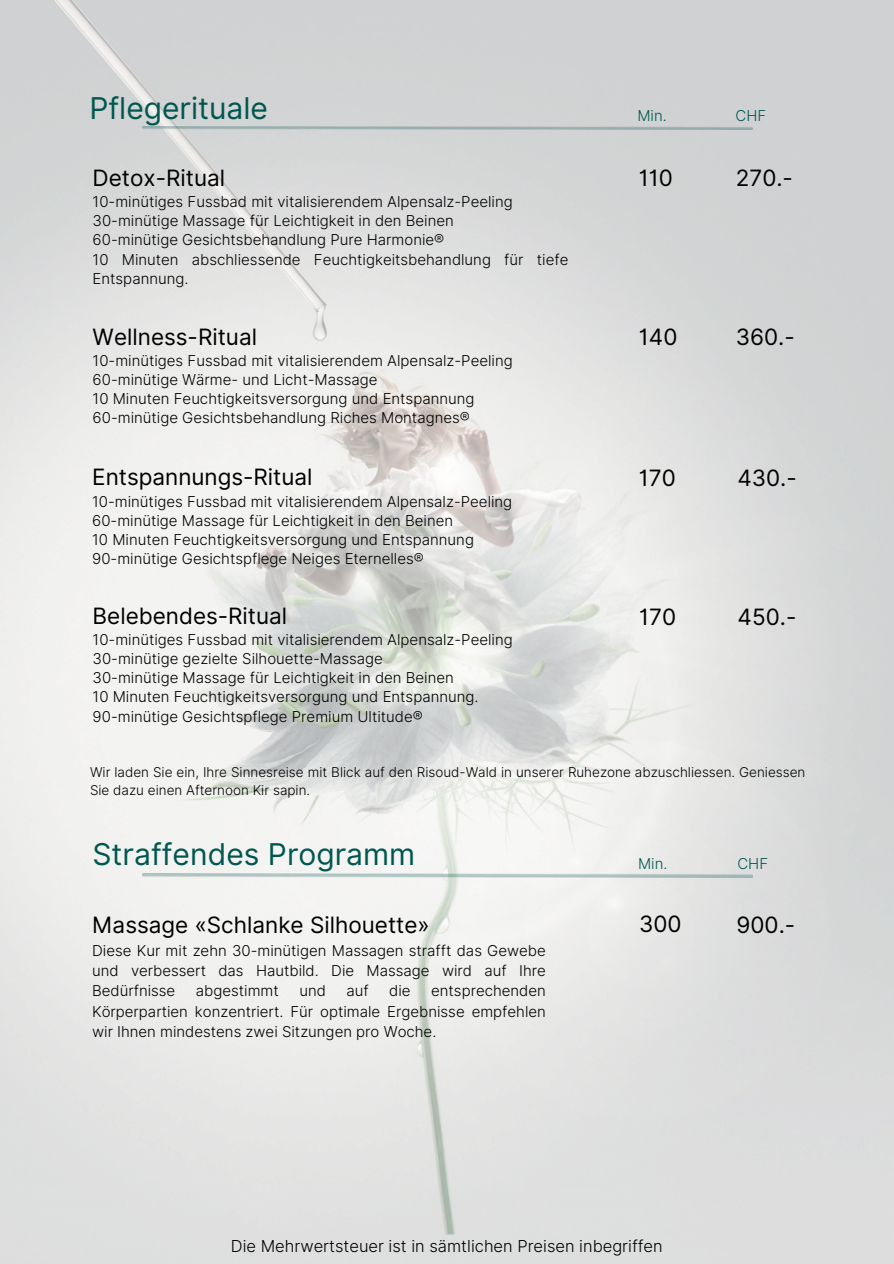
<style>
.page{position:relative;width:894px;height:1264px;background:#fff}
.page>*{position:absolute;margin:0;border:0;box-sizing:border-box;transform-origin:0 0}
.t1{font:30px "Inter";color:#005750}
.t2{font:22.5px "Inter";color:#000}
.t3{font:300 16.5px "Inter";color:#000}
.t4{font:300 15px/19.2px "Inter";color:#000}
.t5{font:300 15px "Inter";color:#005750}
.t6{font:300 13.5px/18px "Inter";color:#000}
</style>
<div class="page">
<img style="left:0;top:0;width:893px;height:1263px">
<img style="left:90px;top:126px;width:714px;height:3px">
<img style="left:90px;top:873px;width:714px;height:4px">
<p class="t1" style="left:89px;top:90px;width:180px">Pflegerituale</p>
<h3 class="t2" style="left:93px;top:164px;width:134px">Detox-Ritual</h3>
<h3 class="t4" style="left:93px;top:192px;width:477px">10-minütiges Fussbad mit vitalisierendem Alpensalz-Peeling 30-minütige Massage für Leichtigkeit in den Beinen<br>60-minütige Gesichtsbehandlung Pure Harmonie®<br>10 Minuten abschliessende Feuchtigkeitsbehandlung für tiefe Entspannung.</h3>
<h4 class="t2" style="left:93px;top:323px;width:166px">Wellness-Ritual</h4>
<h4 class="t4" style="left:93px;top:351px;width:421px">10-minütiges Fussbad mit vitalisierendem Alpensalz-Peeling 60-minütige Wärme- und Licht-Massage<br>10 Minuten Feuchtigkeitsversorgung und Entspannung 60-minütige Gesichtsbehandlung Riches Montagnes®</h4>
<h2 class="t2" style="left:92px;top:463px;width:222px">Entspannungs-Ritual</h2>
<h2 class="t4" style="left:92px;top:491px;width:421px">10-minütiges Fussbad mit vitalisierendem Alpensalz-Peeling 60-minütige Massage für Leichtigkeit in den Beinen<br>10 Minuten Feuchtigkeitsversorgung und Entspannung 90-minütige Gesichtspflege Neiges Eternelles®</h2>
<h1 class="t2" style="left:93px;top:602px;width:196px">Belebendes-Ritual</h1>
<h1 class="t4" style="left:93px;top:630px;width:421px">10-minütiges Fussbad mit vitalisierendem Alpensalz-Peeling 30-minütige gezielte Silhouette-Massage<br>30-minütige Massage für Leichtigkeit in den Beinen<br>10 Minuten Feuchtigkeitsversorgung und Entspannung.<br>90-minütige Gesichtspflege Premium Ultitude®</h1>
<h2 class="t5" style="left:637px;top:107px;width:31px">Min.</h2>
<h4 class="t5" style="left:735px;top:107px;width:32px">CHF</h4>
<p class="t2" style="left:638px;top:164px;width:35px">110</p>
<h2 class="t2" style="left:638px;top:323px;width:40px">140</h2>
<h2 class="t2" style="left:735px;top:164px;width:59px">270.-</h2>
<h4 class="t2" style="left:735px;top:323px;width:60px">360.-</h4>
<h2 class="t2" style="left:638px;top:464px;width:38px">170</h2>
<h4 class="t2" style="left:737px;top:464px;width:61px">430.-</h4>
<h4 class="t2" style="left:639px;top:603px;width:38px">170</h4>
<h2 class="t2" style="left:737px;top:603px;width:60px">450.-</h2>
<p class="t6" style="left:90px;top:762px;width:716px">Wir laden Sie ein, Ihre Sinnesreise mit Blick auf den Risoud-Wald in unserer Ruhezone abzuschliessen. Geniessen<br>Sie dazu einen Afternoon Kir sapin.</p>
<h1 class="t1" style="left:92px;top:836px;width:324px">Straffendes Programm</h1>
<h2 class="t2" style="left:92px;top:911px;width:339px">Massage «Schlanke Silhouette»</h2>
<h2 class="t4" style="left:92px;top:940px;width:455px;line-height:20.2px;text-align:justify">Diese Kur mit zehn 30-minütigen Massagen strafft das Gewebe und verbessert das Hautbild. Die Massage wird auf Ihre Bedürfnisse</h2>
<h2 class="t4" style="left:196px;top:981px;width:84px">abgestimmt</h2>
<h2 class="t4" style="left:299px;top:981px;width:28px">und</h2>
<h2 class="t4" style="left:346px;top:981px;width:24px">auf</h2>
<h2 class="t4" style="left:389px;top:981px;width:23px">die</h2>
<h2 class="t4" style="left:92px;top:980px;width:455px;line-height:20.2px;text-align:justify;text-indent:339px">entsprechenden Körperpartien konzentriert. Für optimale Ergebnisse empfehlen wir Ihnen mindestens zwei Sitzungen pro Woche.</h2>
<h3 class="t5" style="left:637px;top:854px;width:31px">Min.</h3>
<h4 class="t5" style="left:737px;top:854px;width:32px">CHF</h4>
<h2 class="t2" style="left:639px;top:910px;width:44px">300</h2>
<p class="t2" style="left:736px;top:911px;width:60px">900.-</p>
<h4 class="t3" style="left:231px;top:1235px;width:433px">Die Mehrwertsteuer ist in sämtlichen Preisen inbegriffen</h4>
</div>
